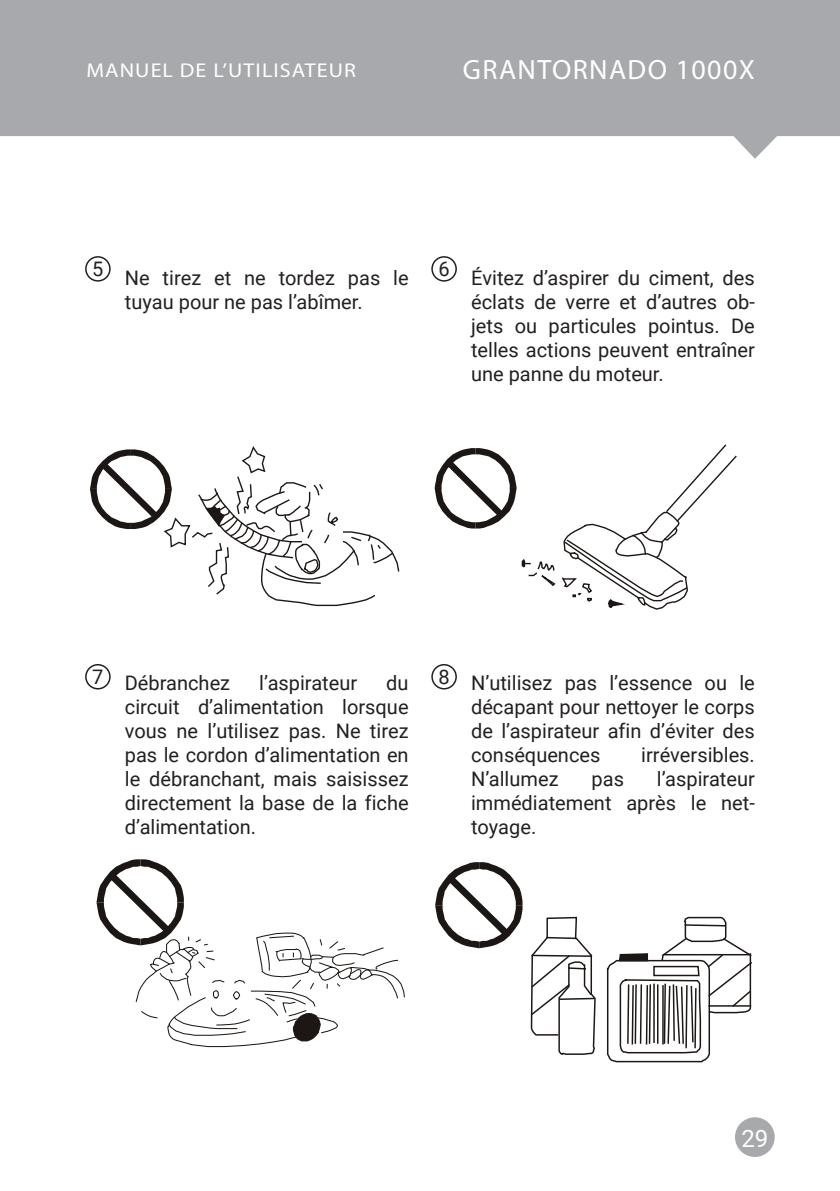
<style>
.page{position:relative;width:840px;height:1191px;background:#fff}
.page>*{position:absolute;margin:0;border:0;box-sizing:border-box;transform-origin:0 0}
.t1{font:28px "Myriad Pro";letter-spacing:.05em;color:#fff}
.t2{font:24px "Roboto";color:#fff}
.ОСНОВНОЙ{font:20px/24px "Roboto";color:#231f20;text-align:justify}
.t3{font:20px "Myriad Pro";letter-spacing:.05em;color:#fff;scale:1.1 1}
</style>
<div class="page">
<svg style="left:0;top:0;width:839px;height:159px;background:#b4b5b8"></svg>
<div style="left:734px;top:1117px;width:40px;height:40px;background:#a8a9ad;border-radius:50%"></div>
<div style="left:85px;top:256px;width:26px;height:26px;border:2px solid #231f20;border-radius:50%"></div>
<div style="left:431px;top:256px;width:25px;height:26px;border:2px solid #231f20;border-radius:50%"></div>
<div style="left:85px;top:664px;width:26px;height:25px;border:2px solid #231f20;border-radius:50%"></div>
<div style="left:431px;top:664px;width:25px;height:25px;border:2px solid #231f20;border-radius:50%"></div>
<svg style="left:96px;top:859px;width:309px;height:188px"></svg>
<svg style="left:90px;top:446px;width:310px;height:161px"></svg>
<svg style="left:434px;top:444px;width:303px;height:166px"></svg>
<svg style="left:530px;top:916px;width:66px;height:139px"></svg>
<svg style="left:606px;top:916px;width:146px;height:147px"></svg>
<svg style="left:435px;top:862px;width:87px;height:86px"></svg>
<p class="t3" style="left:86px;top:57px;width:246px">MANUEL DE L’UTILISATEUR</p>
<h1 class="t1" style="left:462px;top:52px;width:293px">GRANTORNADO 1000X</h1>
<p class="ОСНОВНОЙ" style="left:92px;top:256px;width:13px">5</p>
<p class="ОСНОВНОЙ" style="left:471px;top:265px;width:285px">Évitez d’aspirer du ciment, des éclats de verre et d’autres ob&shy;jets ou particules pointus. De telles actions peuvent entraîner une panne du moteur.</p>
<p class="ОСНОВНОЙ" style="left:438px;top:256px;width:13px">6</p>
<p class="ОСНОВНОЙ" style="left:125px;top:265px;width:285px">Ne tirez et ne tordez pas le tuyau pour ne pas l’abîmer.</p>
<p class="ОСНОВНОЙ" style="left:438px;top:664px;width:13px">8</p>
<p class="ОСНОВНОЙ" style="left:92px;top:664px;width:13px">7</p>
<p class="ОСНОВНОЙ" style="left:471px;top:670px;width:285px">N’utilisez pas l’essence ou le décapant pour nettoyer le corps de l’aspirateur afin d’éviter des conséquences</p>
<p class="ОСНОВНОЙ" style="left:125px;top:670px;width:285px;text-indent:261px">du circuit d’alimentation lorsque vous ne l’utilisez pas. Ne tirez pas le cordon d’alimentation en le débranchant, mais saisissez directement la base de la fiche d’alimentation.</p>
<p class="ОСНОВНОЙ" style="left:125px;top:670px;width:107px">Débranchez</p>
<p class="ОСНОВНОЙ" style="left:259px;top:670px;width:99px">l’aspirateur</p>
<p class="ОСНОВНОЙ" style="left:641px;top:742px;width:115px">irréversibles.</p>
<p class="ОСНОВНОЙ" style="left:471px;top:766px;width:285px;text-indent:186px">l’aspirateur immédiatement après le net&shy;toyage.</p>
<p class="ОСНОВНОЙ" style="left:471px;top:766px;width:89px">N’allumez</p>
<p class="ОСНОВНОЙ" style="left:591px;top:766px;width:34px">pas</p>
<p class="t2" style="left:741px;top:1121px;width:28px">29</p>
</div>
